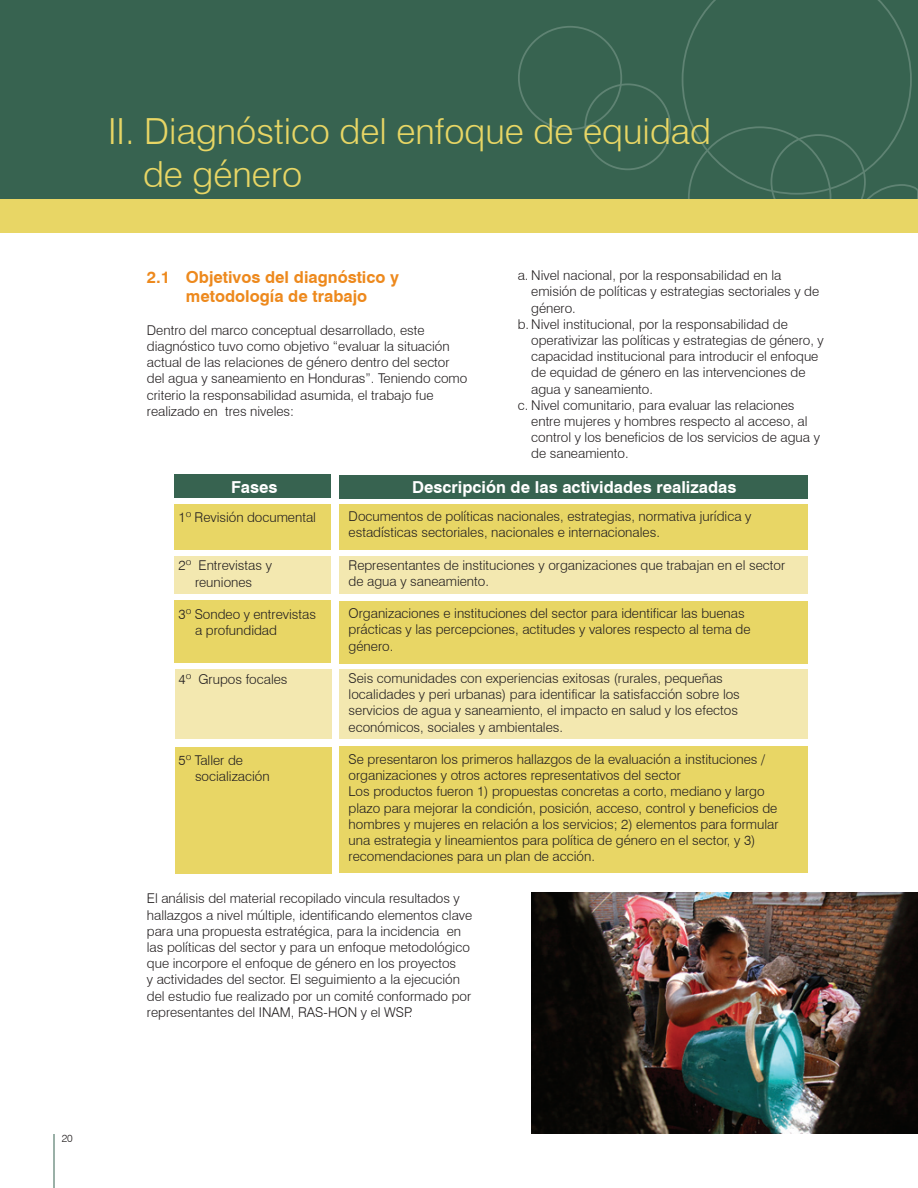
<style>
.page{position:relative;width:918px;height:1188px;background:#fff}
.page>*{position:absolute;margin:0;border:0;box-sizing:border-box;transform-origin:0 0}
.t1{font:300 36px/43.2px "Swiss 721 BT";color:#e8d665}
.t2{font:700 16.5px/19.8px "Swiss 721 BT";color:#ed891d;text-align:center}
.t3{font:700 16.5px "Swiss 721 BT";color:#fff}
.t4{font:300 13.5px/16.2px "Swiss 721 BT";color:#231f20}
.t5{font:300 10.5px "Swiss 721 BT";color:#231f20}
</style>
<div class="page">
<div style="left:0;top:0;width:918px;height:202px;background:#376350"></div>
<div style="left:518px;top:26px;width:104px;height:104px;border:2px solid #5f8373;border-radius:50%"></div>
<div style="left:584px;top:83px;width:87px;height:87px;border:2px solid #5f8373;border-radius:50%"></div>
<svg style="left:682px;top:0;width:230px;height:189px"></svg>
<svg style="left:687px;top:126px;width:145px;height:74px"></svg>
<div style="left:0;top:200px;width:918px;height:33px;background:#e8d665"></div>
<hr style="left:54px;top:1134px;width:1px;height:54px;background:#376350">
<svg style="left:851px;top:183px;width:67px;height:17px"></svg>
<img style="left:532px;top:892px;width:386px;height:242px">
<div style="left:174px;top:556px;width:157px;height:37px;background:#f3e8b0"></div>
<div style="left:174px;top:601px;width:157px;height:62px;background:#e8d665"></div>
<div style="left:339px;top:601px;width:468px;height:62px;background:#e8d665"></div>
<div style="left:339px;top:556px;width:468px;height:38px;background:#f3e8b0"></div>
<div style="left:175px;top:747px;width:156px;height:126px;background:#e8d665"></div>
<div style="left:339px;top:746px;width:469px;height:126px;background:#e8d665"></div>
<div style="left:175px;top:669px;width:156px;height:70px;background:#f3e8b0"></div>
<div style="left:339px;top:670px;width:469px;height:69px;background:#f3e8b0"></div>
<div style="left:174px;top:504px;width:157px;height:46px;background:#e8d665"></div>
<div style="left:339px;top:504px;width:468px;height:46px;background:#e8d665"></div>
<div style="left:175px;top:474px;width:156px;height:24px;background:#376350"></div>
<div style="left:339px;top:475px;width:469px;height:23px;background:#376350"></div>
<h1 class="t1" style="left:143px;top:109px;width:570px;text-indent:-35px">II. Diagnóstico del enfoque de equidad de género</h1>
<p class="t2" style="left:147px;top:267px;width:254px">2.1 Objetivos del diagnóstico y metodología de trabajo</p>
<p class="t4" style="left:147px;top:322px;width:322px">Dentro del marco conceptual desarrollado, este diagnóstico tuvo como objetivo “evaluar la situación actual de las relaciones de género dentro del sector del agua y saneamiento en Honduras”. Teniendo como criterio la responsabilidad asumida, el trabajo fue realizado en tres niveles:</p>
<p class="t4" style="left:518px;top:267px;width:265px">a. Nivel nacional, por la responsabilidad en la</p>
<p class="t4" style="left:531px;top:283px;width:290px">emisión de políticas y estrategias sectoriales y de</p>
<p class="t4" style="left:531px;top:300px;width:46px">género.</p>
<p class="t4" style="left:518px;top:316px;width:272px">b. Nivel institucional, por la responsabilidad de</p>
<p class="t4" style="left:531px;top:332px;width:294px">operativizar las políticas y estrategias de género, y</p>
<p class="t4" style="left:531px;top:348px;width:289px">capacidad institucional para introducir el enfoque</p>
<p class="t4" style="left:531px;top:364px;width:276px">de equidad de género en las intervenciones de</p>
<p class="t4" style="left:531px;top:381px;width:123px">agua y saneamiento.</p>
<p class="t4" style="left:518px;top:397px;width:278px">c. Nivel comunitario, para evaluar las relaciones</p>
<p class="t4" style="left:531px;top:413px;width:278px">entre mujeres y hombres respecto al acceso, al</p>
<p class="t4" style="left:531px;top:429px;width:290px">control y los beneficios de los servicios de agua y</p>
<p class="t4" style="left:531px;top:445px;width:99px">de saneamiento.</p>
<p class="t3" style="left:231px;top:477px;width:48px">Fases</p>
<p class="t3" style="left:412px;top:477px;width:326px">Descripción de las actividades realizadas</p>
<p class="t4" style="left:179px;top:509px;width:139px">1º Revisión documental</p>
<p class="t4" style="left:179px;top:557px;width:95px;text-align:center">2º Entrevistas y reuniones</p>
<p class="t4" style="left:195px;top:606px;width:123px;text-indent:-16px">3º Sondeo y entrevistas a profundidad</p>
<p class="t4" style="left:179px;top:671px;width:111px">4º Grupos focales</p>
<p class="t4" style="left:195px;top:752px;width:76px;text-indent:-16px">5º Taller de socialización</p>
<p class="t4" style="left:349px;top:508px;width:404px">Documentos de políticas nacionales, estrategias, normativa jurídica y estadísticas sectoriales, nacionales e internacionales.</p>
<p class="t4" style="left:349px;top:557px;width:438px">Representantes de instituciones y organizaciones que trabajan en el sector de agua y saneamiento.</p>
<p class="t4" style="left:349px;top:605px;width:403px">Organizaciones e instituciones del sector para identificar las buenas prácticas y las percepciones, actitudes y valores respecto al tema de género.</p>
<p class="t4" style="left:349px;top:670px;width:393px">Seis comunidades con experiencias exitosas (rurales, pequeñas localidades y peri urbanas) para identificar la satisfacción sobre los servicios de agua y saneamiento, el impacto en salud y los efectos económicos, sociales y ambientales.</p>
<p class="t4" style="left:349px;top:751px;width:431px">Se presentaron los primeros hallazgos de la evaluación a instituciones / organizaciones y otros actores representativos del sector<br>Los productos fueron 1) propuestas concretas a corto, mediano y largo plazo para mejorar la condición, posición, acceso, control y beneficios de hombres y mujeres en relación a los servicios; 2) elementos para formular una estrategia y lineamientos para política de género en el sector, y 3) recomendaciones para un plan de acción.</p>
<p class="t4" style="left:147px;top:890px;width:327px">El análisis del material recopilado vincula resultados y hallazgos a nivel múltiple, identificando elementos clave para una propuesta estratégica, para la incidencia en las políticas del sector y para un enfoque metodológico que incorpore el enfoque de género en los proyectos<br>y actividades del sector. El seguimiento a la ejecución del estudio fue realizado por un comité conformado por representantes del INAM, RAS-HON y el WSP.</p>
<p class="t5" style="left:62px;top:1132px;width:13px">20</p>
</div>
